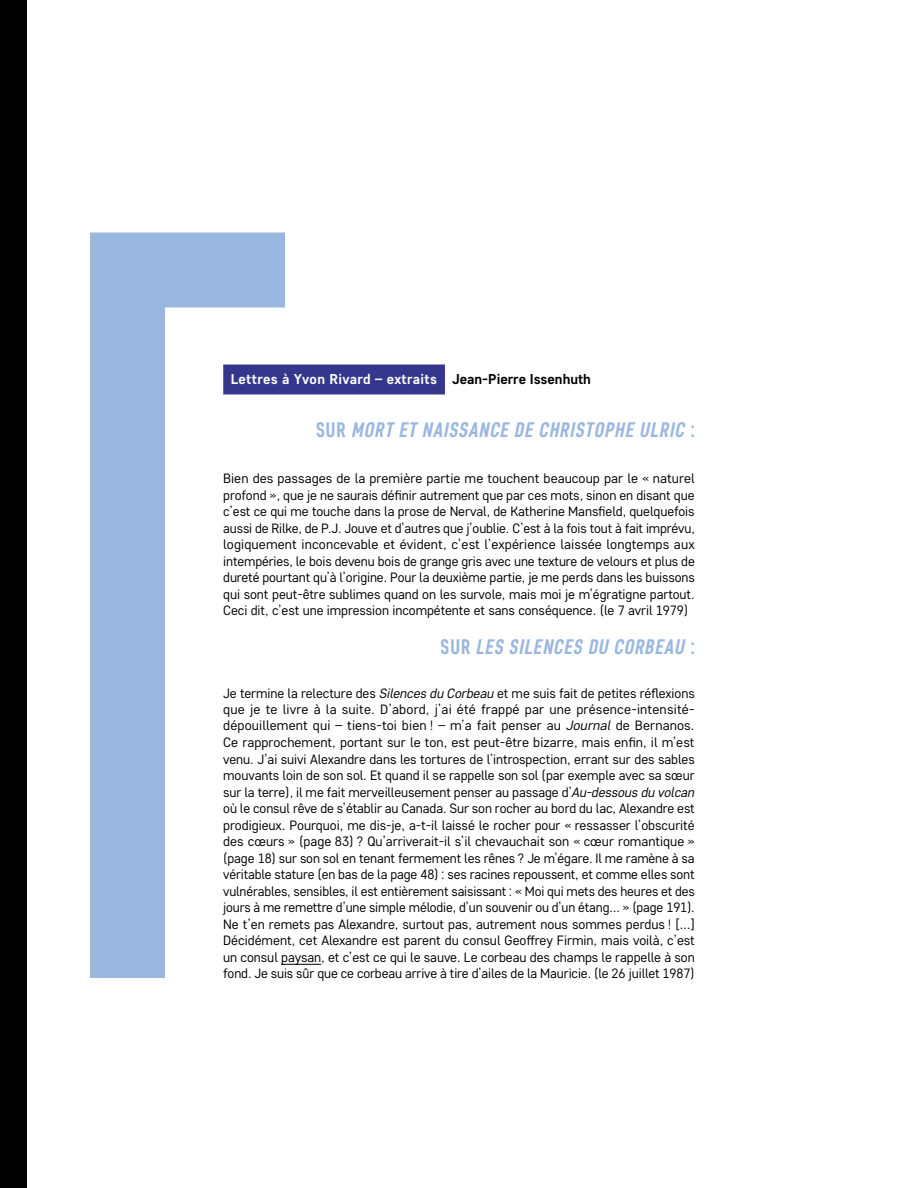
<style>
.page{position:relative;width:918px;height:1188px;background:#fff}
.page>*{position:absolute;margin:0;border:0;box-sizing:border-box;transform-origin:0 0}
.t1{font:italic 700 21px "Core Sans D57 Cn";letter-spacing:.05em;color:#9ab7e0}
.t2{font:700 14.25px "Core Sans D55";letter-spacing:.015em;color:#fff}
.t3{font:13.5px/16.5px "Core Sans D35";letter-spacing:-.005em;color:#000;text-align:justify}
.s1{color:#000}
.s2{font-style:normal}
.s3{font-style:italic}
</style>
<div class="page">
<div style="left:0;top:0;width:27px;height:1188px;background:#000"></div>
<div style="left:223px;top:364px;width:222px;height:30px;background:#35378d"></div>
<svg style="left:90px;top:232px;width:270px;height:746px"></svg>
<p class="t2" style="left:231px;top:370px;width:362px">Lettres à Yvon Rivard – extraits <span class="s1">Jean-Pierre Issenhuth</span></p>
<h1 class="t1" style="left:316px;top:417px;width:380px"><span class="s2">SUR</span> MORT ET NAISSANCE DE CHRISTOPHE ULRIC <span class="s2">:</span></h1>
<p class="t3" style="left:223px;top:470px;width:473px">Bien des passages de la première partie me touchent beaucoup par le « naturel profond », que je ne saurais définir autrement que par ces mots, sinon en disant que c’est ce qui me touche dans la prose de Nerval, de Katherine Mansfield, quelquefois aussi de Rilke, de P.J. Jouve et d’autres que j’oublie. C’est à la fois tout à fait imprévu, logiquement inconcevable et évident, c’est l’expérience laissée longtemps aux intempéries, le bois devenu bois de grange gris avec une texture de velours et plus de dureté pourtant qu’à l’origine. Pour la deuxième partie, je me perds dans les buissons qui sont peut-être sublimes quand on les survole, mais moi je m’égratigne partout.<br>Ceci dit, c’est une impression incompétente et sans conséquence. (le 7 avril 1979)</p>
<h1 class="t1" style="left:441px;top:634px;width:256px"><span class="s2">SUR</span> LES SILENCES DU CORBEAU <span class="s2">:</span></h1>
<p class="t3" style="left:223px;top:684px;width:473px">Je termine la relecture des <span class="s3">Silences du Corbeau</span> et me suis fait de petites réflexions que je te livre à la suite. D’abord, j’ai été frappé par une présence-intensité&shy;dépouillement qui – tiens-toi bien ! – m’a fait penser au <span class="s3">Journal</span> de Bernanos.<br>Ce rapprochement, portant sur le ton, est peut-être bizarre, mais enfin, il m’est venu. J’ai suivi Alexandre dans les tortures de l’introspection, errant sur des sables mouvants loin de son sol. Et quand il se rappelle son sol (par exemple avec sa sœur sur la terre), il me fait merveilleusement penser au passage d’<span class="s3">Au-dessous du volcan </span>où le consul rêve de s’établir au Canada. Sur son rocher au bord du lac, Alexandre est prodigieux. Pourquoi, me dis-je, a-t-il laissé le rocher pour « ressasser l’obscurité des cœurs » (page 83) ? Qu’arriverait-il s’il chevauchait son « cœur romantique » (page 18) sur son sol en tenant fermement les rênes ? Je m’égare. Il me ramène à sa véritable stature (en bas de la page 48) : ses racines repoussent, et comme elles sont vulnérables, sensibles, il est entièrement saisissant : « Moi qui mets des heures et des jours à me remettre d’une simple mélodie, d’un souvenir ou d’un étang… » (page 191).<br>Ne t’en remets pas Alexandre, surtout pas, autrement nous sommes perdus ! […] Décidément, cet Alexandre est parent du consul Geoffrey Firmin, mais voilà, c’est un consul paysan, et c’est ce qui le sauve. Le corbeau des champs le rappelle à son fond. Je suis sûr que ce corbeau arrive à tire d’ailes de la Mauricie. (le 26 juillet 1987)</p>
</div>
